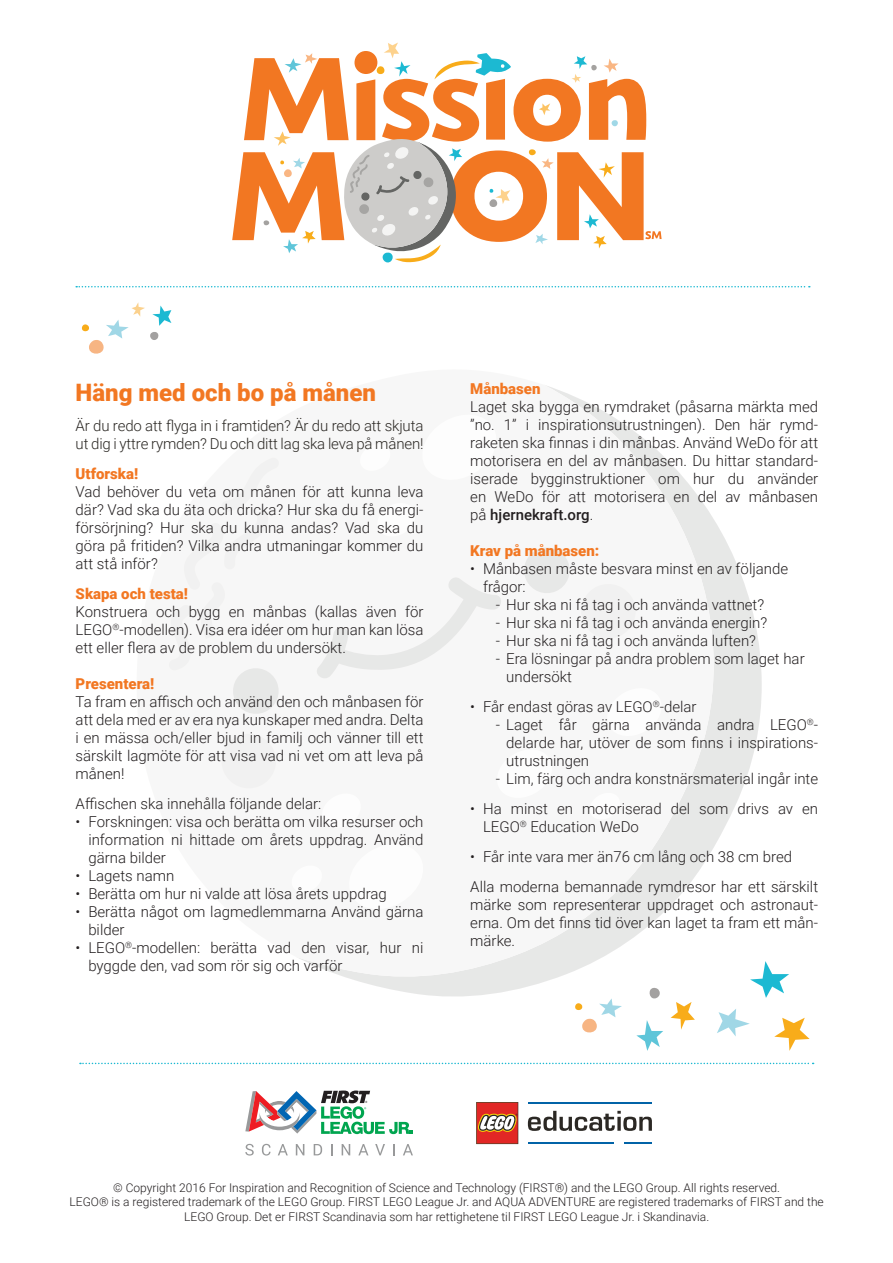
<style>
.page{position:relative;width:893px;height:1263px;background:#fff}
.page>*{position:absolute;margin:0;border:0;box-sizing:border-box;transform-origin:0 0}
.t1{font:900 24px "Roboto";color:#f27722}
.t2{font:300 15px/18px "Roboto";color:#231f20;text-align:justify}
.t3{font:300 15px/18px "Roboto";letter-spacing:-.01em;color:#2b2824}
.t4{font:900 15px "Roboto";color:#f27722}
.t5{font:300 12px/14.4px "Roboto";color:#231f20;text-align:center}
.s1{font-weight:500}
</style>
<div class="page">
<svg style="left:359px;top:520px;width:403px;height:477px"></svg>
<svg style="left:299px;top:386px;width:415px;height:595px"></svg>
<div style="left:221px;top:734px;width:55px;height:54px;background:#f1f1f1"></div>
<svg style="left:521px;top:544px;width:118px;height:98px"></svg>
<svg style="left:312px;top:573px;width:192px;height:110px"></svg>
<svg style="left:169px;top:458px;width:110px;height:256px"></svg>
<svg style="left:375px;top:501px;width:43px;height:38px"></svg>
<svg style="left:603px;top:685px;width:62px;height:54px"></svg>
<svg style="left:319px;top:791px;width:44px;height:39px"></svg>
<svg style="left:494px;top:746px;width:61px;height:55px"></svg>
<svg style="left:417px;top:410px;width:84px;height:74px"></svg>
<svg style="left:344px;top:840px;width:84px;height:73px"></svg>
<svg style="left:358px;top:442px;width:34px;height:31px"></svg>
<svg style="left:588px;top:791px;width:34px;height:30px"></svg>
<svg style="left:299px;top:864px;width:25px;height:30px"></svg>
<svg style="left:245px;top:1090px;width:168px;height:44px"></svg>
<svg style="left:245px;top:1144px;width:9px;height:11px"></svg>
<svg style="left:262px;top:1144px;width:8px;height:11px"></svg>
<svg style="left:278px;top:1144px;width:10px;height:11px"></svg>
<svg style="left:296px;top:1144px;width:8px;height:11px"></svg>
<svg style="left:314px;top:1144px;width:8px;height:11px"></svg>
<svg style="left:342px;top:1144px;width:8px;height:11px"></svg>
<svg style="left:358px;top:1144px;width:10px;height:11px"></svg>
<svg style="left:375px;top:1144px;width:10px;height:11px"></svg>
<svg style="left:393px;top:1144px;width:2px;height:11px"></svg>
<svg style="left:403px;top:1144px;width:10px;height:11px"></svg>
<svg style="left:528px;top:1111px;width:124px;height:20px"></svg>
<hr style="left:528px;top:1102px;width:124px;height:2px;background:#0163a7">
<hr style="left:528px;top:1142px;width:86px;height:2px;background:#0163a7">
<hr style="left:625px;top:1142px;width:27px;height:2px;background:#0163a7">
<svg style="left:476px;top:1102px;width:42px;height:42px;background:#ca5849"></svg>
<svg style="left:232px;top:43px;width:430px;height:219px"></svg>
<svg style="left:76px;top:286px;width:734px;height:1px"></svg>
<svg style="left:80px;top:1063px;width:734px;height:1px"></svg>
<svg style="left:750px;top:961px;width:39px;height:37px"></svg>
<svg style="left:774px;top:1018px;width:36px;height:33px"></svg>
<svg style="left:717px;top:1009px;width:33px;height:27px"></svg>
<svg style="left:575px;top:998px;width:47px;height:35px"></svg>
<svg style="left:81px;top:302px;width:90px;height:52px"></svg>
<svg style="left:636px;top:1020px;width:27px;height:31px"></svg>
<svg style="left:671px;top:1002px;width:24px;height:28px"></svg>
<svg style="left:649px;top:987px;width:11px;height:12px"></svg>
<h1 class="t1" style="left:76px;top:376px;width:302px">Häng med och bo på månen</h1>
<p class="t3" style="left:76px;top:416px;width:349px">Är du redo att flyga in i framtiden? Är du redo att skjuta ut dig i yttre rymden? Du och ditt lag ska leva på månen!</p>
<p class="t4" style="left:76px;top:463px;width:64px">Utforska!</p>
<p class="t2" style="left:76px;top:482px;width:349px">Vad behöver du veta om månen för att kunna leva där? Vad ska du äta och dricka? Hur ska du få energi&shy;försörjning? Hur ska du kunna andas? Vad ska du göra på fritiden? Vilka andra utmaningar kommer du att stå inför?</p>
<p class="t4" style="left:76px;top:583px;width:114px">Skapa och testa!</p>
<p class="t2" style="left:76px;top:602px;width:349px">Konstruera och bygg en månbas (kallas även för LEGO<sup>®</sup>-modellen). Visa era idéer om hur man kan lösa ett eller flera av de problem du undersökt.</p>
<p class="t4" style="left:76px;top:673px;width:80px">Presentera!</p>
<p class="t2" style="left:76px;top:692px;width:349px">Ta fram en affisch och använd den och månbasen för att dela med er av era nya kunskaper med andra. Delta i en mässa och/eller bjud in familj och vänner till ett särskilt lagmöte för att visa vad ni vet om att leva på månen!</p>
<p class="t2" style="left:76px;top:794px;width:247px">Affischen ska innehålla följande delar:</p>
<p class="t2" style="left:88px;top:812px;width:337px;text-indent:-13px">• Forskningen: visa och berätta om vilka resurser och information ni hittade om årets uppdrag. Använd gärna bilder</p>
<p class="t2" style="left:76px;top:866px;width:100px">• Lagets namn</p>
<p class="t2" style="left:76px;top:884px;width:313px">• Berätta om hur ni valde att lösa årets uppdrag</p>
<p class="t2" style="left:88px;top:902px;width:337px;text-indent:-13px">• Berätta något om lagmedlemmarna Använd gärna bilder</p>
<p class="t2" style="left:88px;top:938px;width:337px;text-indent:-13px">• LEGO<sup>®</sup>-modellen: berätta vad den visar, hur ni byggde den, vad som rör sig och varför</p>
<p class="t4" style="left:470px;top:378px;width:72px">Månbasen</p>
<p class="t2" style="left:470px;top:397px;width:349px">Laget ska bygga en rymdraket (påsarna märkta med ”no. 1” i inspirationsutrustningen). Den här rymd&shy;raketen ska finnas i din månbas. Använd WeDo för att motorisera en del av månbasen. Du hittar standard&shy;iserade bygginstruktioner om hur du använder en WeDo för att motorisera en del av månbasen på <span class="s1">hjernekraft.org</span>.</p>
<p class="t4" style="left:470px;top:540px;width:131px">Krav på månbasen:</p>
<p class="t2" style="left:483px;top:559px;width:307px;text-indent:-13px">• Månbasen måste besvara minst en av följande frågor:</p>
<p class="t2" style="left:496px;top:595px;width:270px">- Hur ska ni få tag i och använda vattnet?</p>
<p class="t2" style="left:496px;top:613px;width:273px">- Hur ska ni få tag i och använda energin?</p>
<p class="t2" style="left:496px;top:631px;width:262px">- Hur ska ni få tag i och använda luften?</p>
<p class="t2" style="left:506px;top:649px;width:300px;text-indent:-10px">- Era lösningar på andra problem som laget har undersökt</p>
<p class="t2" style="left:470px;top:697px;width:228px">• Får endast göras av LEGO<sup>®</sup>-delar</p>
<p class="t2" style="left:506px;top:715px;width:313px;text-indent:-10px">- Laget får gärna använda andra LEGO<sup>®</sup>- delarde har, utöver de som finns i inspirations&shy;utrustningen</p>
<p class="t2" style="left:496px;top:769px;width:324px">- Lim, färg och andra konstnärsmaterial ingår inte</p>
<p class="t2" style="left:483px;top:799px;width:337px;text-indent:-13px">• Ha minst en motoriserad del som drivs av en<br>LEGO<sup>®</sup> Education WeDo</p>
<p class="t2" style="left:470px;top:841px;width:349px;line-height:30px">• Får inte vara mer än76 cm lång och 38 cm bred<br>Alla moderna bemannade rymdresor har ett särskilt</p>
<p class="t2" style="left:470px;top:895px;width:349px">märke som representerar uppdraget och astronaut&shy;erna. Om det finns tid över kan laget ta fram ett mån&shy;märke.</p>
<p class="t5" style="left:70px;top:1180px;width:756px">© Copyright 2016 For Inspiration and Recognition of Science and Technology (FIRST®) and the LEGO Group. All rights reserved.<br>LEGO® is a registered trademark of the LEGO Group. FIRST LEGO League Jr. and AQUA ADVENTURE are registered trademarks of FIRST and the<br>LEGO Group. Det er FIRST Scandinavia som har rettighetene til FIRST LEGO League Jr. i Skandinavia.</p>
</div>
